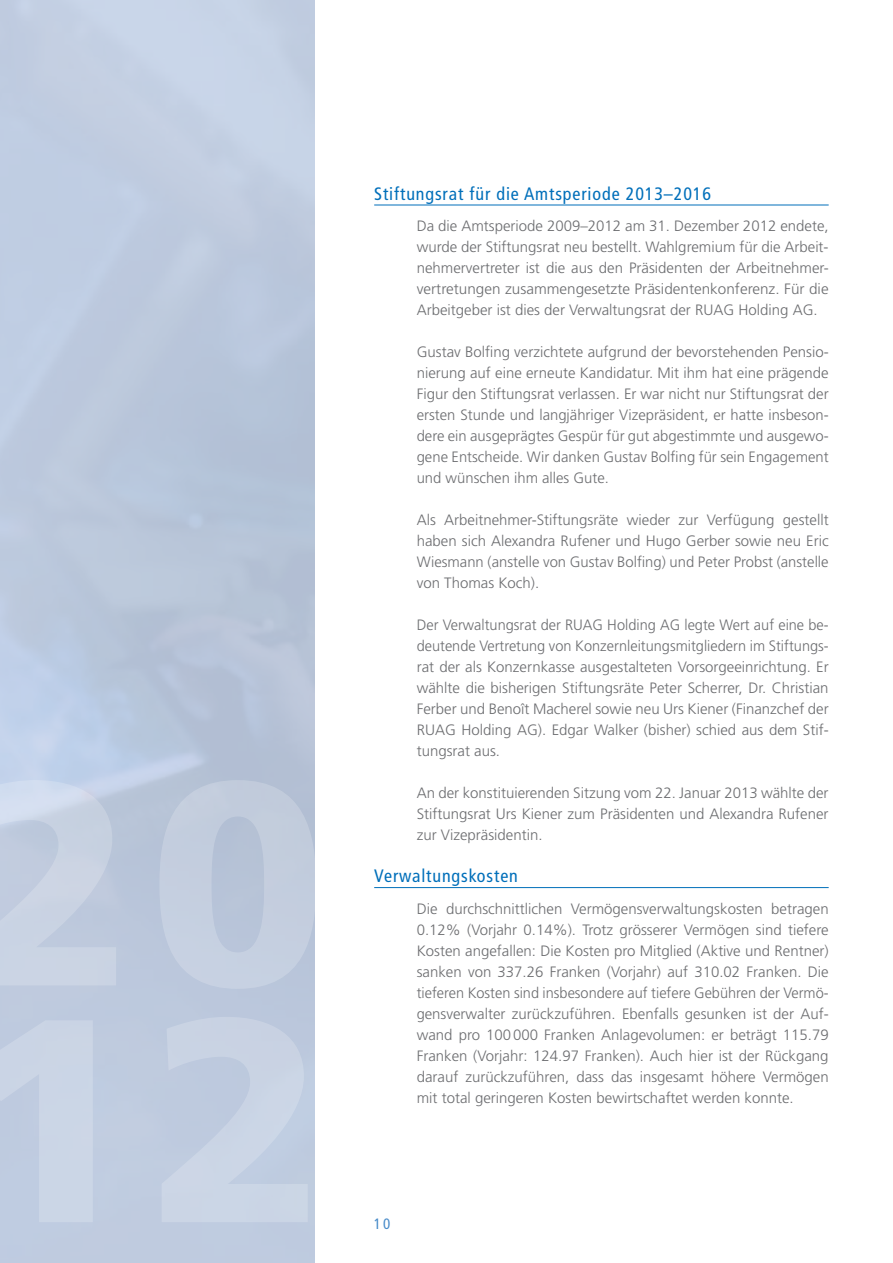
<style>
.page{position:relative;width:893px;height:1263px;background:#fff}
.page>*{position:absolute;margin:0;border:0;box-sizing:border-box;transform-origin:0 0}
.t1{font:condensed 18px "Frutiger LT Std";letter-spacing:.05em;color:#006fba}
.t2{font:300 15px/21px "Frutiger LT Std";color:#6c6d70;text-align:justify}
.t3{font:condensed 15px "Frutiger LT Std";color:#488bc9}
</style>
<div class="page">
<hr style="left:374px;top:205px;width:455px;height:1px;background:#006fba">
<hr style="left:374px;top:887px;width:455px;height:1px;background:#006fba">
<p class="t1" style="left:374px;top:183px;width:338px">Stiftungsrat für die Amtsperiode 2013–2016</p>
<p class="t2" style="left:417px;top:216px;width:413px">Da die Amtsperiode 2009–2012 am 31. Dezember 2012 endete, wurde der Stiftungsrat neu bestellt. Wahlgremium für die Arbeit&shy;nehmervertreter ist die aus den Präsidenten der Arbeitnehmer&shy;vertretungen zusammengesetzte Präsidentenkonferenz. Für die Arbeitgeber ist dies der Verwaltungsrat der RUAG Holding AG.</p>
<p class="t2" style="left:417px;top:342px;width:413px">Gustav Bolfing verzichtete aufgrund der bevorstehenden Pensio&shy;nierung auf eine erneute Kandidatur. Mit ihm hat eine prägende Figur den Stiftungsrat verlassen. Er war nicht nur Stiftungsrat der ersten Stunde und langjähriger Vizepräsident, er hatte insbeson&shy;dere ein ausgeprägtes Gespür für gut abgestimmte und ausgewo&shy;gene Entscheide. Wir danken Gustav Bolfing für sein Engagement und wünschen ihm alles Gute.</p>
<p class="t2" style="left:417px;top:510px;width:413px">Als Arbeitnehmer-Stiftungsräte wieder zur Verfügung gestellt haben sich Alexandra Rufener und Hugo Gerber sowie neu Eric Wiesmann (anstelle von Gustav Bolfing) und Peter Probst (anstelle von Thomas Koch).</p>
<p class="t2" style="left:417px;top:615px;width:413px">Der Verwaltungsrat der RUAG Holding AG legte Wert auf eine be&shy;deutende Vertretung von Konzernleitungsmitgliedern im Stiftungs&shy;rat der als Konzernkasse ausgestalteten Vorsorgeeinrichtung. Er wählte die bisherigen Stiftungsräte Peter Scherrer, Dr. Christian Ferber und Benoît Macherel sowie neu Urs Kiener (Finanzchef der RUAG Holding AG). Edgar Walker (bisher) schied aus dem Stif&shy;tungsrat aus.</p>
<p class="t2" style="left:417px;top:783px;width:413px">An der konstituierenden Sitzung vom 22. Januar 2013 wählte der Stiftungsrat Urs Kiener zum Präsidenten und Alexandra Rufener zur Vizepräsidentin.</p>
<p class="t1" style="left:374px;top:865px;width:145px">Verwaltungskosten</p>
<p class="t2" style="left:417px;top:898px;width:413px">Die durchschnittlichen Vermögensverwaltungskosten betragen 0.12% (Vorjahr 0.14%). Trotz grösserer Vermögen sind tiefere Kosten angefallen: Die Kosten pro Mitglied (Aktive und Rentner) sanken von 337.26 Franken (Vorjahr) auf 310.02 Franken. Die tieferen Kosten sind insbesondere auf tiefere Gebühren der Vermö&shy;gensverwalter zurückzuführen. Ebenfalls gesunken ist der Auf&shy;wand pro 100000 Franken Anlagevolumen: er beträgt 115.79<br>Franken (Vorjahr: 124.97 Franken). Auch hier ist der Rückgang darauf zurückzuführen, dass das insgesamt höhere Vermögen mit total geringeren Kosten bewirtschaftet werden konnte.</p>
<p class="t3" style="left:374px;top:1215px;width:18px">10</p>
</div>
